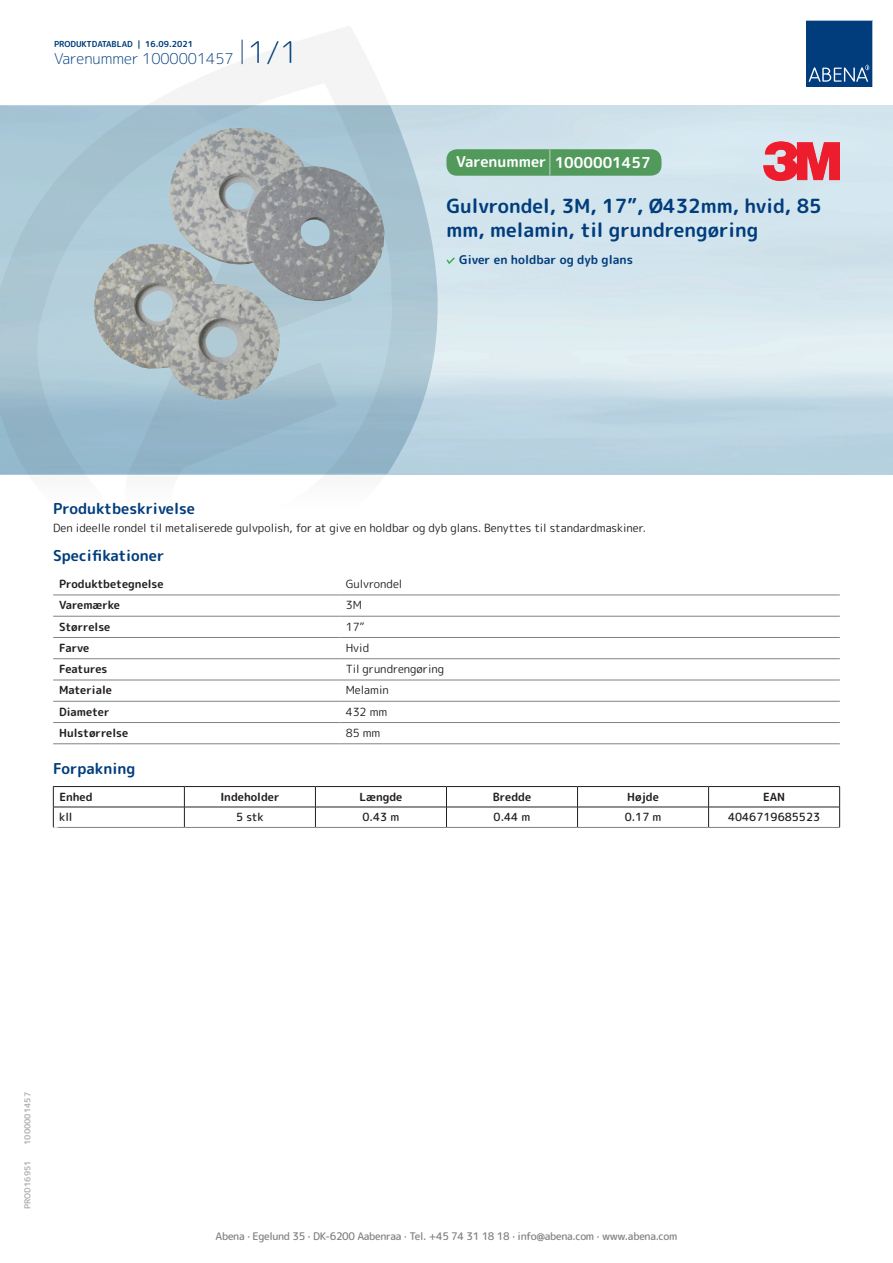
<style>
.page{position:relative;width:893px;height:1263px;background:#fff}
.page>*{position:absolute;margin:0;border:0;box-sizing:border-box;transform-origin:0 0}
.t1{font:700 19.5px/24px "Rounded Mplus 1 c";color:#013d7d}
.t2{font:700 15px "Rounded Mplus 1 c";color:#013d7d}
.t3{font:300 15px "Rounded Mplus 1 c";color:#013d7d}
.t4{font:700 15px "Rounded Mplus 1 c";color:#fff}
.t5{font:700 12px "Rounded Mplus 1 c";color:#013d7d}
.t6{font:11.25px "Rounded Mplus 1 c";color:#231f20}
.t7{font:700 11.25px "Rounded Mplus 1 c";color:#231f20}
.t8{font:500 11.25px "Rounded Mplus 1 c";color:#231f20}
.t9{font:500 10.5px "Rounded Mplus 1 c";letter-spacing:-.03em;color:#808285}
.t10{font:700 10.5px "Rounded Mplus 1 c";color:#fff}
.t11{font:700 8.25px "Rounded Mplus 1 c";color:#013d7d}
.t12{font:700 8.25px "Rounded Mplus 1 c";color:#b2b3b7}
.s1{font-size:30px}
.s2{font-size:25.5px}
</style>
<div class="page">
<img style="left:439px;top:106px;width:454px;height:368px">
<svg style="left:0;top:26px;width:439px;height:569px"></svg>
<svg style="left:0;top:106px;width:438px;height:368px;background:#a3c2d1"></svg>
<svg style="left:242px;top:40px;width:1px;height:24px"></svg>
<svg style="left:806px;top:20px;width:67px;height:67px;background:#144b86"></svg>
<img style="left:92px;top:127px;width:294px;height:275px">
<hr style="left:53px;top:595px;width:287px;height:1px;background:#808285">
<hr style="left:340px;top:595px;width:500px;height:1px;background:#808285">
<hr style="left:53px;top:616px;width:287px;height:1px;background:#808285">
<hr style="left:340px;top:616px;width:500px;height:1px;background:#808285">
<hr style="left:53px;top:637px;width:287px;height:1px;background:#808285">
<hr style="left:340px;top:637px;width:500px;height:1px;background:#808285">
<hr style="left:53px;top:658px;width:287px;height:1px;background:#808285">
<hr style="left:340px;top:658px;width:500px;height:1px;background:#808285">
<hr style="left:53px;top:680px;width:287px;height:1px;background:#808285">
<hr style="left:340px;top:680px;width:500px;height:1px;background:#808285">
<hr style="left:53px;top:701px;width:287px;height:1px;background:#808285">
<hr style="left:340px;top:701px;width:500px;height:1px;background:#808285">
<hr style="left:53px;top:722px;width:287px;height:1px;background:#808285">
<hr style="left:340px;top:722px;width:500px;height:1px;background:#808285">
<hr style="left:53px;top:743px;width:287px;height:1px;background:#808285">
<hr style="left:340px;top:743px;width:500px;height:1px;background:#808285">
<hr style="left:53px;top:786px;width:131px;height:1px;background:#231f20">
<hr style="left:184px;top:786px;width:131px;height:1px;background:#231f20">
<hr style="left:315px;top:786px;width:131px;height:1px;background:#231f20">
<hr style="left:446px;top:786px;width:131px;height:1px;background:#231f20">
<hr style="left:577px;top:786px;width:132px;height:1px;background:#231f20">
<hr style="left:709px;top:786px;width:131px;height:1px;background:#231f20">
<hr style="left:53px;top:807px;width:131px;height:1px;background:#231f20">
<svg style="left:53px;top:787px;width:1px;height:40px"></svg>
<hr style="left:184px;top:807px;width:131px;height:1px;background:#231f20">
<svg style="left:184px;top:787px;width:1px;height:40px"></svg>
<hr style="left:315px;top:807px;width:131px;height:1px;background:#231f20">
<svg style="left:315px;top:787px;width:1px;height:40px"></svg>
<hr style="left:446px;top:807px;width:131px;height:1px;background:#231f20">
<svg style="left:446px;top:787px;width:1px;height:40px"></svg>
<hr style="left:577px;top:807px;width:132px;height:1px;background:#231f20">
<svg style="left:577px;top:787px;width:1px;height:40px"></svg>
<hr style="left:709px;top:807px;width:131px;height:1px;background:#231f20">
<svg style="left:708px;top:787px;width:1px;height:40px"></svg>
<svg style="left:839px;top:787px;width:1px;height:40px"></svg>
<hr style="left:53px;top:827px;width:131px;height:1px;background:#808285">
<hr style="left:184px;top:827px;width:131px;height:1px;background:#808285">
<hr style="left:315px;top:827px;width:131px;height:1px;background:#808285">
<hr style="left:446px;top:827px;width:131px;height:1px;background:#808285">
<hr style="left:577px;top:827px;width:132px;height:1px;background:#808285">
<hr style="left:709px;top:827px;width:131px;height:1px;background:#808285">
<svg style="left:446px;top:257px;width:9px;height:7px"></svg>
<div style="left:446px;top:149px;width:215px;height:27px;background:#52995c;border-radius:10px"></div>
<img style="left:764px;top:141px;width:75px;height:40px">
<p class="t11" style="left:54px;top:38px;width:141px">PRODUKTDATABLAD | 16.09.2021</p>
<h2 class="t3" style="left:54px;top:48px;width:246px">Varenummer 1000001457 <span class="s1">1/1</span></h2>
<h2 class="t4" style="left:456px;top:152px;width:196px">Varenummer <span class="s2">|</span> 1000001457</h2>
<h1 class="t1" style="left:446px;top:194px;width:377px">Gulvrondel, 3M, 17”, Ø432mm, hvid, 85 mm, melamin, til grundrengøring</h1>
<p class="t5" style="left:459px;top:251px;width:175px">Giver en holdbar og dyb glans</p>
<h2 class="t2" style="left:53px;top:498px;width:143px">Produktbeskrivelse</h2>
<p class="t6" style="left:53px;top:520px;width:594px">Den ideelle rondel til metaliserede gulvpolish, for at give en holdbar og dyb glans. Benyttes til standardmaskiner.</p>
<h2 class="t2" style="left:53px;top:545px;width:113px">Specifikationer</h2>
<p class="t7" style="left:59px;top:576px;width:106px">Produktbetegnelse</p>
<p class="t6" style="left:346px;top:576px;width:58px">Gulvrondel</p>
<p class="t7" style="left:59px;top:597px;width:62px">Varemærke</p>
<p class="t6" style="left:346px;top:597px;width:18px">3M</p>
<p class="t7" style="left:59px;top:618px;width:53px">Størrelse</p>
<p class="t6" style="left:346px;top:618px;width:20px">17”</p>
<p class="t7" style="left:59px;top:640px;width:32px">Farve</p>
<p class="t6" style="left:346px;top:640px;width:25px">Hvid</p>
<p class="t7" style="left:59px;top:661px;width:50px">Features</p>
<p class="t6" style="left:346px;top:661px;width:100px">Til grundrengøring</p>
<p class="t7" style="left:59px;top:682px;width:54px">Materiale</p>
<p class="t6" style="left:346px;top:682px;width:45px">Melamin</p>
<p class="t7" style="left:59px;top:704px;width:52px">Diameter</p>
<p class="t6" style="left:346px;top:704px;width:43px">432 mm</p>
<p class="t7" style="left:59px;top:725px;width:71px">Hulstørrelse</p>
<p class="t6" style="left:346px;top:725px;width:36px">85 mm</p>
<h2 class="t2" style="left:53px;top:758px;width:84px">Forpakning</h2>
<p class="t7" style="left:59px;top:789px;width:35px">Enhed</p>
<p class="t7" style="left:220px;top:789px;width:61px">Indeholder</p>
<p class="t7" style="left:359px;top:789px;width:44px">Længde</p>
<p class="t7" style="left:493px;top:789px;width:40px">Bredde</p>
<p class="t7" style="left:627px;top:789px;width:33px">Højde</p>
<p class="t7" style="left:763px;top:789px;width:24px">EAN</p>
<p class="t8" style="left:59px;top:809px;width:15px">kll</p>
<p class="t8" style="left:236px;top:809px;width:29px">5 stk</p>
<p class="t8" style="left:363px;top:809px;width:38px">0.43 m</p>
<p class="t8" style="left:494px;top:809px;width:38px">0.44 m</p>
<p class="t8" style="left:625px;top:809px;width:38px">0.17 m</p>
<p class="t8" style="left:728px;top:809px;width:94px">4046719685523</p>
<p class="t10" style="left:53px;top:823px;width:7px">*</p>
<p class="t12" style="left:22px;top:1145px;width:54px;rotate:-90deg">1000001457</p>
<p class="t12" style="left:22px;top:1209px;width:50px;rotate:-90deg">PROD16951</p>
<p class="t9" style="left:216px;top:1229px;width:463px">Abena · Egelund 35 · DK-6200 Aabenraa · Tel. +45 74 31 18 18 · info@abena.com · www.abena.com</p>
</div>
